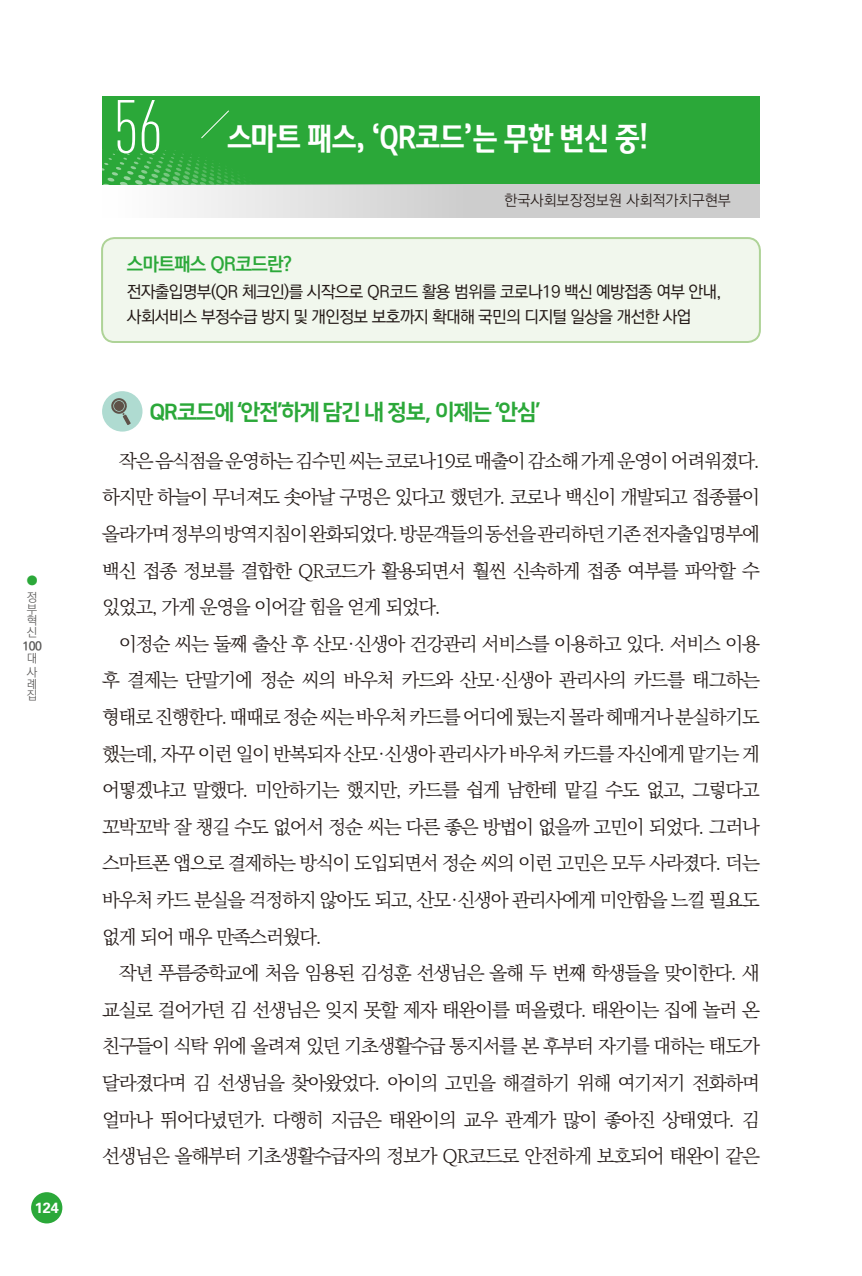
<style>
.page{position:relative;width:862px;height:1276px;background:#fff}
.page>*{position:absolute;margin:0;border:0;box-sizing:border-box;transform-origin:0 0}
.t1{font:300 74.2px "DIN Cond";color:#fff}
.다음_변경{font:700 30px "Daum Semi";letter-spacing:-.04em;color:#fff;scale:.85 1}
.t2{font:22px "Nanum Square EB";letter-spacing:-.06em;color:#2ba839}
.t3{font:300 19px/36.6px "Ko Pub Batang";letter-spacing:-.06em;color:#231916;text-align:justify}
.t4{font:700 19px "Ko Pub Dotum";letter-spacing:-.04em;color:#2ba839}
.t5{font:500 16.8px/24.2px "Ko Pub Dotum";letter-spacing:-.04em;color:#231916}
.ÙÅÁ_Û{font:300 15px "Ko Pub Dotum";color:#231916}
.t6{font:700 14.8px "Univers";color:#fff}
.t7{font:300 12px/11.6px "Ko Pub Dotum";color:#595857}
.t8{font:700 12px "Ko Pub Dotum";color:#595857}
.t9{font:300 12px "Ko Pub Dotum";color:#2ba839}
</style>
<div class="page">
<div style="left:31px;top:1192px;width:31px;height:31px;background:#2ba839;border-radius:50%"></div>
<div style="left:102px;top:391px;width:41px;height:41px;background:#afdbd1;border-radius:50%"></div>
<svg style="left:111px;top:398px;width:20px;height:27px"></svg>
<div style="left:102px;top:96px;width:658px;height:88px;background:#2ba839"></div>
<svg style="left:201px;top:110px;width:28px;height:29px"></svg>
<svg style="left:102px;top:146px;width:144px;height:38px"></svg>
<div style="left:102px;top:184px;width:658px;height:34px;background:linear-gradient(to right,#f5f5f5,#c1c1c1)"></div>
<div style="left:102px;top:238px;width:658px;height:104px;background:#f1f7ed;border-radius:12px"></div>
<div style="left:101px;top:237px;width:660px;height:106px;border:2px solid #aed397;border-radius:12px"></div>
<p class="t9" style="left:27px;top:574px;width:12px">●</p>
<p class="t7" style="left:27px;top:592px;width:12px;text-align:justify">정 부 혁 신</p>
<p class="t8" style="left:23px;top:640px;width:21px">100</p>
<p class="t7" style="left:27px;top:651px;width:12px;line-height:14.6px">대 사</p>
<p class="t7" style="left:27px;top:679px;width:11px">례 집</p>
<p class="t6" style="left:35px;top:1199px;width:26px">124</p>
<p class="t1" style="left:113px;top:84px;width:51px">56</p>
<p class="다음_변경" style="left:227px;top:121px;width:498px">스마트 패스, ‘QR코드’는 무한 변신 중!</p>
<p class="ÙÅÁ_Û" style="left:504px;top:193px;width:228px">한국사회보장정보원 사회적가치구현부</p>
<p class="t4" style="left:127px;top:255px;width:167px">스마트패스 QR코드란?</p>
<p class="t5" style="left:127px;top:281px;width:596px">전자출입명부(QR 체크인)를 시작으로 QR코드 활용 범위를 코로나19 백신 예방접종 여부 안내, 사회서비스 부정수급 방지 및 개인정보 보호까지 확대해 국민의 디지털 일상을 개선한 사업</p>
<p class="t2" style="left:150px;top:400px;width:392px">QR코드에 ‘안전’하게 담긴 내 정보, 이제는 ‘안심’</p>
<p class="t3" style="left:102px;top:443px;width:659px;text-indent:17px">작은 음식점을 운영하는 김수민 씨는 코로나19로 매출이 감소해 가게 운영이 어려워졌다. 하지만 하늘이 무너져도 솟아날 구멍은 있다고 했던가. 코로나 백신이 개발되고 접종률이 올라가며 정부의 방역지침이 완화되었다. 방문객들의 동선을 관리하던 기존 전자출입명부에 백신 접종 정보를 결합한 QR코드가 활용되면서 훨씬 신속하게 접종 여부를 파악할 수 있었고, 가게 운영을 이어갈 힘을 얻게 되었다.</p>
<p class="t3" style="left:102px;top:626px;width:659px;text-indent:17px">이정순 씨는 둘째 출산 후 산모·신생아 건강관리 서비스를 이용하고 있다. 서비스 이용 후 결제는 단말기에 정순 씨의 바우처 카드와 산모·신생아 관리사의 카드를 태그하는 형태로 진행한다. 때때로 정순 씨는 바우처 카드를 어디에 뒀는지 몰라 헤매거나 분실하기도 했는데, 자꾸 이런 일이 반복되자 산모·신생아 관리사가 바우처 카드를 자신에게 맡기는 게 어떻겠냐고 말했다. 미안하기는 했지만, 카드를 쉽게 남한테 맡길 수도 없고, 그렇다고 꼬박꼬박 잘 챙길 수도 없어서 정순 씨는 다른 좋은 방법이 없을까 고민이 되었다. 그러나 스마트폰 앱으로 결제하는 방식이 도입되면서 정순 씨의 이런 고민은 모두 사라졌다. 더는 바우처 카드 분실을 걱정하지 않아도 되고, 산모·신생아 관리사에게 미안함을 느낄 필요도 없게 되어 매우 만족스러웠다.</p>
<p class="t3" style="left:102px;top:955px;width:659px;text-indent:17px">작년 푸름중학교에 처음 임용된 김성훈 선생님은 올해 두 번째 학생들을 맞이한다. 새 교실로 걸어가던 김 선생님은 잊지 못할 제자 태완이를 떠올렸다. 태완이는 집에 놀러 온 친구들이 식탁 위에 올려져 있던 기초생활수급 통지서를 본 후부터 자기를 대하는 태도가 달라졌다며 김 선생님을 찾아왔었다. 아이의 고민을 해결하기 위해 여기저기 전화하며 얼마나 뛰어다녔던가. 다행히 지금은 태완이의 교우 관계가 많이 좋아진 상태였다. 김 선생님은 올해부터 기초생활수급자의 정보가 QR코드로 안전하게 보호되어 태완이 같은</p>
</div>
